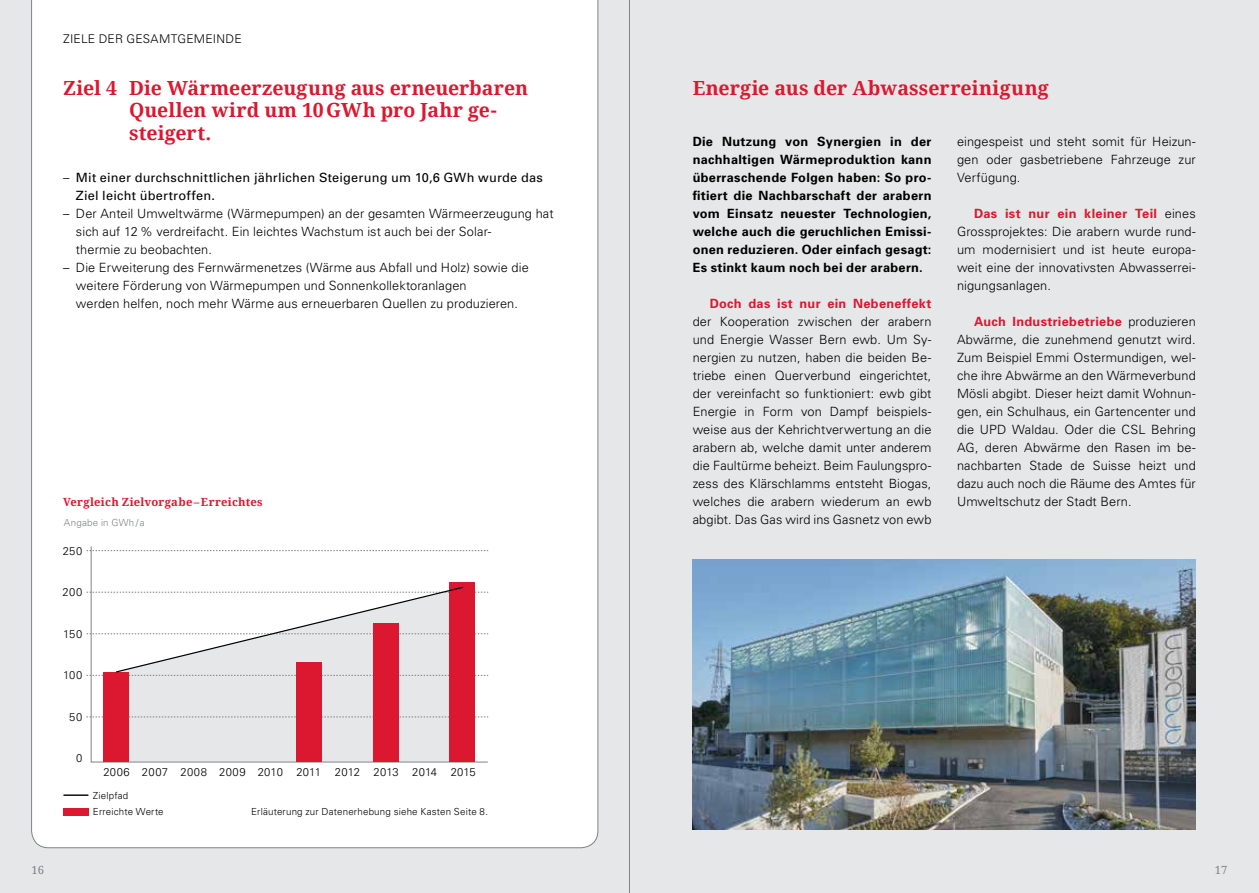
<style>
.page{position:relative;width:1259px;height:893px;background:#e6e7e8}
.page>*{position:absolute;margin:0;border:0;box-sizing:border-box;transform-origin:0 0}
.t1{font:700 19.5px/22.5px "Droid Serif";color:#db1830}
.t2{font:300 12.75px/18px "Univers";letter-spacing:.01em;color:#000;text-align:justify}
.t3{font:700 12.75px/18px "Univers";letter-spacing:.025em;color:#000;text-align:justify}
.t4{font:12.75px/18px "Univers";letter-spacing:.02em;color:#000}
.t5{font:700 12.75px "Univers";letter-spacing:.025em;color:#db1830}
.t6{font:300 12px "Univers";letter-spacing:.02em;color:#000}
.t7{font:300 11.25px "Univers";letter-spacing:.025em;color:#000}
.t8{font:700 11.25px "Droid Serif";letter-spacing:.02em;color:#db1830}
.t9{font:11.25px "Droid Serif";color:#808285}
.t10{font:300 9.75px/16.5px "Univers";letter-spacing:.02em;color:#000}
.t11{font:300 9.75px "Univers";letter-spacing:.025em;color:#808285}
.s1{font-weight:300}
.s2{font-weight:700;color:#db1830}
</style>
<div class="page">
<div style="left:31px;top:0;width:567px;height:848px;background:#fff"></div>
<img style="left:692px;top:560px;width:503px;height:270px">
<svg style="left:90px;top:546px;width:398px;height:217px"></svg>
<svg style="left:87px;top:550px;width:401px;height:1px"></svg>
<svg style="left:87px;top:717px;width:401px;height:1px"></svg>
<div style="left:104px;top:672px;width:25px;height:90px;background:#db1830"></div>
<div style="left:296px;top:662px;width:25px;height:100px;background:#db1830"></div>
<div style="left:373px;top:623px;width:25px;height:139px;background:#db1830"></div>
<div style="left:450px;top:582px;width:25px;height:180px;background:#db1830"></div>
<svg style="left:87px;top:586px;width:401px;height:90px"></svg>
<hr style="left:64px;top:794px;width:24px;height:2px;background:#000">
<div style="left:63px;top:808px;width:26px;height:7px;background:#db1830"></div>
<hr style="left:629px;top:0;width:1px;height:893px;background:#808285">
<p class="t6" style="left:63px;top:31px;width:180px">Ziele der gesamtgemeinde</p>
<h1 class="t1" style="left:129px;top:77px;width:400px;text-indent:-66px">Ziel 4 Die Wärmeerzeugung aus erneuerbaren<br>Quellen wird um 10GWh pro Jahr ge&shy;steigert.</h1>
<h1 class="t1" style="left:692px;top:77px;width:357px">Energie aus der Abwasserreinigung</h1>
<p class="t4" style="left:76px;top:168px;width:468px;text-indent:-13px"><span class="s1">–</span> Mit einer durchschnittlichen jährlichen Steigerung um 10,6 GWh wurde das<br>Ziel leicht übertroffen.</p>
<p class="t2" style="left:76px;top:204px;width:479px;text-align:left;text-indent:-13px">– Der Anteil Umweltwärme (Wärmepumpen) an der gesamten Wärmeerzeugung hat sich auf 12 % verdreifacht. Ein leichtes Wachstum ist auch bei der Solar-<br>thermie zu beobachten.</p>
<p class="t2" style="left:76px;top:258px;width:454px;text-align:left;text-indent:-13px">– Die Erweiterung des Fernwärmenetzes (Wärme aus Abfall und Holz) sowie die weitere Förderung von Wärmepumpen und Sonnenkollektoranlagen<br>werden helfen, noch mehr Wärme aus erneuerbaren Quellen zu produzieren.</p>
<p class="t3" style="left:692px;top:132px;width:240px">Die Nutzung von Synergien in der nachhaltigen Wärmeproduktion kann überraschende Folgen haben: So pro&shy;fitiert die Nachbarschaft der arabern vom Einsatz neuester Technologien, welche auch die geruchlichen Emissi&shy;onen reduzieren. Oder einfach gesagt:<br>Es stinkt kaum noch bei der arabern.</p>
<p class="t5" style="left:709px;top:295px;width:223px">Doch das ist nur ein Nebeneffekt</p>
<p class="t2" style="left:692px;top:312px;width:240px">der Kooperation zwischen der arabern und Energie Wasser Bern ewb. Um Sy&shy;nergien zu nutzen, haben die beiden Be&shy;triebe einen Querverbund eingerichtet, der vereinfacht so funktioniert: ewb gibt Energie in Form von Dampf beispiels&shy;weise aus der Kehrichtverwertung an die arabern ab, welche damit unter anderem die Faultürme beheizt. Beim Faulungspro&shy;zess des Klärschlamms entsteht Biogas, welches die arabern wiederum an ewb abgibt. Das Gas wird ins Gasnetz von ewb</p>
<p class="t2" style="left:957px;top:132px;width:240px">eingespeist und steht somit für Heizun&shy;gen oder gasbetriebene Fahrzeuge zur Verfügung.</p>
<p class="t2" style="left:957px;top:204px;width:240px;text-indent:17px"><span class="s2">Das ist nur ein kleiner Teil</span> eines Grossprojektes: Die arabern wurde rund&shy;um modernisiert und ist heute europa&shy;weit eine der innovativsten Abwasserrei&shy;nigungsanlagen.</p>
<p class="t2" style="left:957px;top:312px;width:240px;text-indent:17px"><span class="s2">Auch Industriebetriebe</span> produzieren Abwärme, die zunehmend genutzt wird.<br>Zum Beispiel Emmi Ostermundigen, wel&shy;che ihre Abwärme an den Wärmeverbund Mösli abgibt. Dieser heizt damit Wohnun&shy;gen, ein Schulhaus, ein Gartencenter und die UPD Waldau. Oder die CSL Behring AG, deren Abwärme den Rasen im be&shy;nachbarten Stade de Suisse heizt und dazu auch noch die Räume des Amtes für Umweltschutz der Stadt Bern.</p>
<p class="t8" style="left:63px;top:495px;width:201px">Vergleich Zielvorgabe–Erreichtes</p>
<p class="t11" style="left:64px;top:517px;width:82px">Angabe in GWh/a</p>
<p class="t7" style="left:63px;top:544px;width:21px">250</p>
<p class="t7" style="left:63px;top:585px;width:21px">200</p>
<p class="t7" style="left:63px;top:627px;width:20px">150</p>
<p class="t7" style="left:63px;top:668px;width:21px">100</p>
<p class="t7" style="left:69px;top:710px;width:14px">50</p>
<p class="t7" style="left:76px;top:752px;width:8px">0</p>
<p class="t7" style="left:103px;top:765px;width:374px">2006 2007 2008 2009 2010 2011 2012 2013 2014 2015</p>
<p class="t10" style="left:93px;top:787px;width:72px">Zielpfad<br>Erreichte Werte</p>
<p class="t10" style="left:251px;top:803px;width:238px">Erläuterung zur Datenerhebung siehe Kasten Seite 8.</p>
<p class="t9" style="left:32px;top:864px;width:14px">16</p>
<p class="t9" style="left:1214px;top:864px;width:14px">17</p>
</div>
